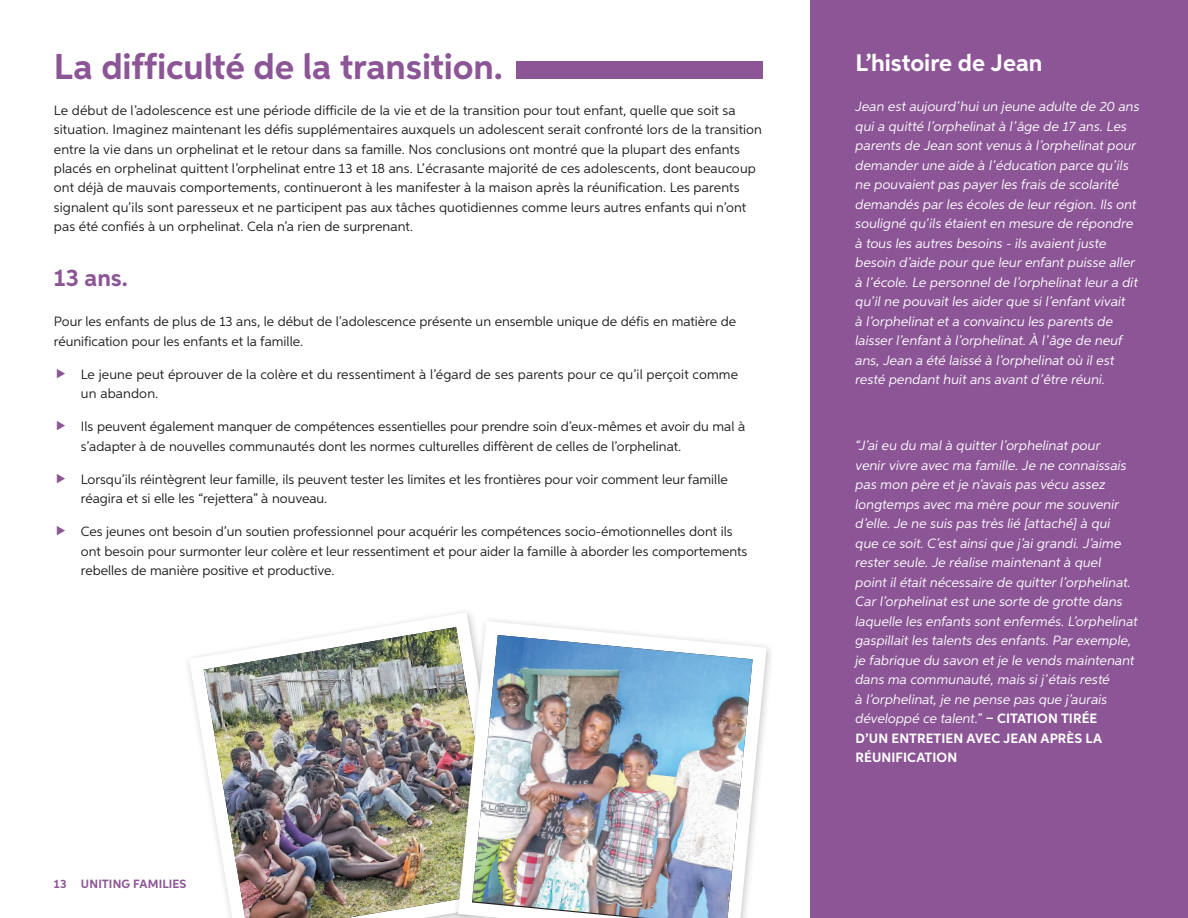
<style>
.page{position:relative;width:1188px;height:918px;background:#fff}
.page>*{position:absolute;margin:0;border:0;box-sizing:border-box;transform-origin:0 0}
.t1{font:700 36px "Aspira";letter-spacing:-.005em;color:#8c5696}
.t2{font:700 24px "Aspira";color:#fff}
.t3{font:700 24px "Aspira";color:#8c5696}
.t4{font:13.5px/19.5px "Aspira";color:#231f20}
.t5{font:italic 13.5px/19.5px "Aspira";letter-spacing:.005em;color:#fff}
.t6{font:700 12px "Aspira";letter-spacing:.015em;color:#8c5696}
.s1{font-weight:700;font-style:normal}
</style>
<div class="page">
<div style="left:810px;top:0;width:378px;height:918px;background:#8c5696"></div>
<img style="left:204px;top:627px;width:248px;height:291px">
<div style="left:452px;top:616px;width:324px;height:302px;background:#231f20;opacity:.25"></div>
<svg style="left:458px;top:621px;width:309px;height:297px"></svg>
<img style="left:472px;top:635px;width:281px;height:283px">
<div style="left:516px;top:61px;width:247px;height:18px;background:#8c5696"></div>
<h1 class="t1" style="left:54px;top:45px;width:451px">La difficulté de la transition.</h1>
<p class="t4" style="left:54px;top:100px;width:710px">Le début de l’adolescence est une période difficile de la vie et de la transition pour tout enfant, quelle que soit sa situation. Imaginez maintenant les défis supplémentaires auxquels un adolescent serait confronté lors de la transition entre la vie dans un orphelinat et le retour dans sa famille. Nos conclusions ont montré que la plupart des enfants placés en orphelinat quittent l’orphelinat entre 13 et 18 ans. L’écrasante majorité de ces adolescents, dont beaucoup ont déjà de mauvais comportements, continueront à les manifester à la maison après la réunification. Les parents signalent qu’ils sont paresseux et ne participent pas aux tâches quotidiennes comme leurs autres enfants qui n’ont pas été confiés à un orphelinat. Cela n’a rien de surprenant.</p>
<h2 class="t3" style="left:54px;top:263px;width:75px">13 ans.</h2>
<p class="t4" style="left:54px;top:311px;width:684px">Pour les enfants de plus de 13 ans, le début de l’adolescence présente un ensemble unique de défis en matière de réunification pour les enfants et la famille.</p>
<p class="t4" style="left:81px;top:364px;width:659px">Le jeune peut éprouver de la colère et du ressentiment à l’égard de ses parents pour ce qu’il perçoit comme un abandon.</p>
<p class="t4" style="left:81px;top:416px;width:666px">Ils peuvent également manquer de compétences essentielles pour prendre soin d’eux-mêmes et avoir du mal à s’adapter à de nouvelles communautés dont les normes culturelles diffèrent de celles de l’orphelinat.</p>
<p class="t4" style="left:81px;top:469px;width:648px">Lorsqu’ils réintègrent leur famille, ils peuvent tester les limites et les frontières pour voir comment leur famille réagira et si elle les “rejettera” à nouveau.</p>
<p class="t4" style="left:81px;top:521px;width:668px">Ces jeunes ont besoin d’un soutien professionnel pour acquérir les compétences socio-émotionnelles dont ils ont besoin pour surmonter leur colère et leur ressentiment et pour aider la famille à aborder les comportements rebelles de manière positive et productive.</p>
<p class="t6" style="left:54px;top:877px;width:134px">13 UNITING FAMILIES</p>
<h2 class="t2" style="left:856px;top:48px;width:188px">L’histoire de Jean</h2>
<p class="t5" style="left:856px;top:97px;width:286px">Jean est aujourd’hui un jeune adulte de 20 ans qui a quitté l’orphelinat à l’âge de 17 ans. Les parents de Jean sont venus à l’orphelinat pour demander une aide à l’éducation parce qu’ils ne pouvaient pas payer les frais de scolarité demandés par les écoles de leur région. Ils ont souligné qu’ils étaient en mesure de répondre à tous les autres besoins - ils avaient juste besoin d’aide pour que leur enfant puisse aller à l’école. Le personnel de l’orphelinat leur a dit qu’il ne pouvait les aider que si l’enfant vivait<br>à l’orphelinat et a convaincu les parents de laisser l’enfant à l’orphelinat. À l’âge de neuf ans, Jean a été laissé à l’orphelinat où il est resté pendant huit ans avant d’être réuni.</p>
<p class="t5" style="left:856px;top:435px;width:284px">“J’ai eu du mal à quitter l’orphelinat pour<br>venir vivre avec ma famille. Je ne connaissais pas mon père et je n’avais pas vécu assez longtemps avec ma mère pour me souvenir d’elle. Je ne suis pas très lié [attaché] à qui<br>que ce soit. C’est ainsi que j’ai grandi. J’aime rester seule. Je réalise maintenant à quel<br>point il était nécessaire de quitter l’orphelinat.<br>Car l’orphelinat est une sorte de grotte dans laquelle les enfants sont enfermés. L’orphelinat gaspillait les talents des enfants. Par exemple, je fabrique du savon et je le vends maintenant dans ma communauté, mais si j’étais resté<br>à l’orphelinat, je ne pense pas que j’aurais développé ce talent.” <span class="s1">– CITATION TIRÉE<br>D’UN ENTRETIEN AVEC JEAN APRÈS LA RÉUNIFICATION</span></p>
</div>
